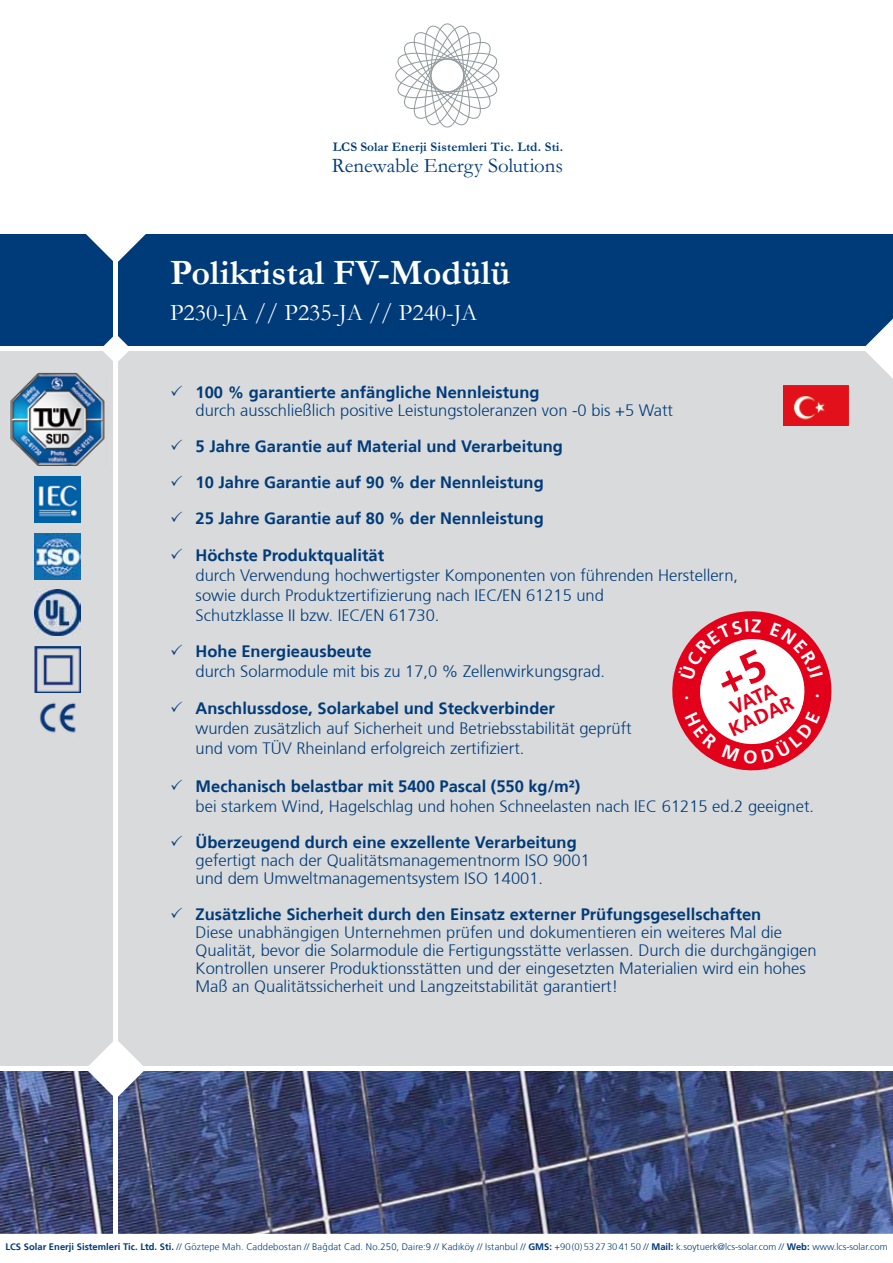
<style>
.page{position:relative;width:893px;height:1263px;background:#fff}
.page>*{position:absolute;margin:0;border:0;box-sizing:border-box;transform-origin:0 0}
.t1{font:700 36px "Garamond";color:#fff}
.t2{font:24px "Garamond";color:#fff}
.t3{font:20.85px "Garamond";letter-spacing:-.005em;color:#003b79}
.t4{font:700 19.95px/19px "Frutiger 65";color:#e2001a;text-align:center}
.t5{font:300 16.5px/18px "Frutiger 45";color:#003b79}
.t6{font:700 16.5px/36px "Frutiger 65";color:#003b79}
.t7{font:700 13.2px "Garamond";letter-spacing:.01em;color:#003b79}
.t8{font:300 9.45px "Frutiger 45";color:#003b79}
.s1{font-family:"Frutiger 65";font-weight:700}
.s2{font-family:"Frutiger CE"}
</style>
<div class="page">
<svg style="left:395px;top:23px;width:104px;height:105px"></svg>
<div style="left:0;top:349px;width:893px;height:914px;background:#d9dadb"></div>
<img style="left:108px;top:1071px;width:298px;height:163px">
<img style="left:0;top:1071px;width:108px;height:163px">
<img style="left:487px;top:1071px;width:297px;height:163px">
<img style="left:406px;top:1071px;width:81px;height:163px">
<img style="left:784px;top:1071px;width:109px;height:163px">
<div style="left:0;top:234px;width:893px;height:112px;background:#003b79"></div>
<svg style="left:86px;top:234px;width:60px;height:30px"></svg>
<svg style="left:86px;top:1039px;width:60px;height:60px"></svg>
<div style="left:0;top:1066px;width:893px;height:5px;background:#fff"></div>
<svg style="left:865px;top:319px;width:28px;height:60px"></svg>
<hr style="left:0;top:347px;width:893px;height:4px;background:#fff">
<img style="left:34px;top:476px;width:47px;height:47px">
<img style="left:35px;top:533px;width:46px;height:46px">
<img style="left:34px;top:646px;width:47px;height:87px">
<img style="left:35px;top:590px;width:46px;height:46px">
<img style="left:10px;top:372px;width:95px;height:94px">
<hr style="left:114px;top:226px;width:4px;height:1037px;background:#fff">
<svg style="left:103px;top:334px;width:25px;height:30px"></svg>
<img style="left:784px;top:386px;width:65px;height:39px">
<div style="left:0;top:1234px;width:893px;height:29px;background:#fff"></div>
<svg style="left:672px;top:611px;width:160px;height:160px"></svg>
<p class="t7" style="left:333px;top:138px;width:232px">LCS Solar Enerji Sistemleri Tic. Ltd. Sti.</p>
<p class="t3" style="left:332px;top:152px;width:233px">Renewable Energy Solutions</p>
<h1 class="t1" style="left:170px;top:248px;width:342px">Polikristal FV-Modülü</h1>
<h2 class="t2" style="left:170px;top:296px;width:309px">P230-JA // P235-JA // P240-JA</h2>
<p class="t6" style="left:196px;top:374px;width:345px">100 % garantierte anfängliche Nennleistung</p>
<p class="t5" style="left:196px;top:401px;width:479px">durch ausschließlich positive Leistungstoleranzen von -0 bis +5 Watt</p>
<p class="t6" style="left:196px;top:428px;width:369px">5 Jahre Garantie auf Material und Verarbeitung<br>10 Jahre Garantie auf 90 % der Nennleistung<br>25 Jahre Garantie auf 80 % der Nennleistung</p>
<p class="t6" style="left:196px;top:538px;width:190px">Höchste Produktqualität</p>
<p class="t5" style="left:196px;top:566px;width:544px;line-height:19.8px">durch Verwendung hochwertigster Komponenten von führenden Herstellern, sowie durch Produktzertifizierung nach IEC/EN 61215 und<br>Schutzklasse II bzw. IEC/EN 61730.</p>
<p class="t6" style="left:196px;top:633px;width:178px">Hohe Energieausbeute</p>
<p class="t5" style="left:196px;top:662px;width:411px">durch Solarmodule mit bis zu 17,0 % Zellenwirkungsgrad.</p>
<p class="t6" style="left:196px;top:691px;width:361px">Anschlussdose, Solarkabel und Steckverbinder</p>
<p class="t5" style="left:196px;top:719px;width:438px;line-height:19.8px">wurden zusätzlich auf Sicherheit und Betriebsstabilität geprüft und vom TÜV Rheinland erfolgreich zertifiziert.</p>
<p class="t6" style="left:196px;top:768px;width:386px">Mechanisch belastbar mit 5400 Pascal (550 kg/m²)</p>
<p class="t5" style="left:196px;top:797px;width:620px">bei starkem Wind, Hagelschlag und hohen Schneelasten nach IEC 61215 ed.2 geeignet.</p>
<p class="t6" style="left:196px;top:824px;width:383px">Überzeugend durch eine exzellente Verarbeitung</p>
<p class="t5" style="left:196px;top:851px;width:396px">gefertigt nach der Qualitätsmanagementnorm ISO 9001 und dem Umweltmanagementsystem ISO 14001.</p>
<p class="t6" style="left:196px;top:896px;width:567px">Zusätzliche Sicherheit durch den Einsatz externer Prüfungsgesellschaften</p>
<p class="t5" style="left:196px;top:923px;width:622px">Diese unabhängigen Unternehmen prüfen und dokumentieren ein weiteres Mal die Qualität, bevor die Solarmodule die Fertigungsstätte verlassen. Durch die durchgängigen Kontrollen unserer Produktionsstätten und der eingesetzten Materialien wird ein hohes Maß an Qualitätssicherheit und Langzeitstabilität garantiert!</p>
<p class="t4" style="left:718px;top:705px;width:70px;rotate:-25deg">VATA<br>KADAR</p>
<p class="t8" style="left:5px;top:1242px;width:884px"><span class="s1">LCS Solar Enerji Sistemleri Tic. Ltd. Sti.</span> // <span class="s2">Göztepe Mah. Caddebostan</span> // <span class="s2">Bağdat Cad. No.250, Daire:9</span> // <span class="s2">Kadıköy // Istanbul //</span> <span class="s1">GMS:</span> +90 (0) 53 27 30 41 50 // <span class="s1">Mail:</span> k.soytuerk@lcs-solar.com // <span class="s1">Web:</span> www.lcs-solar.com</p>
</div>
